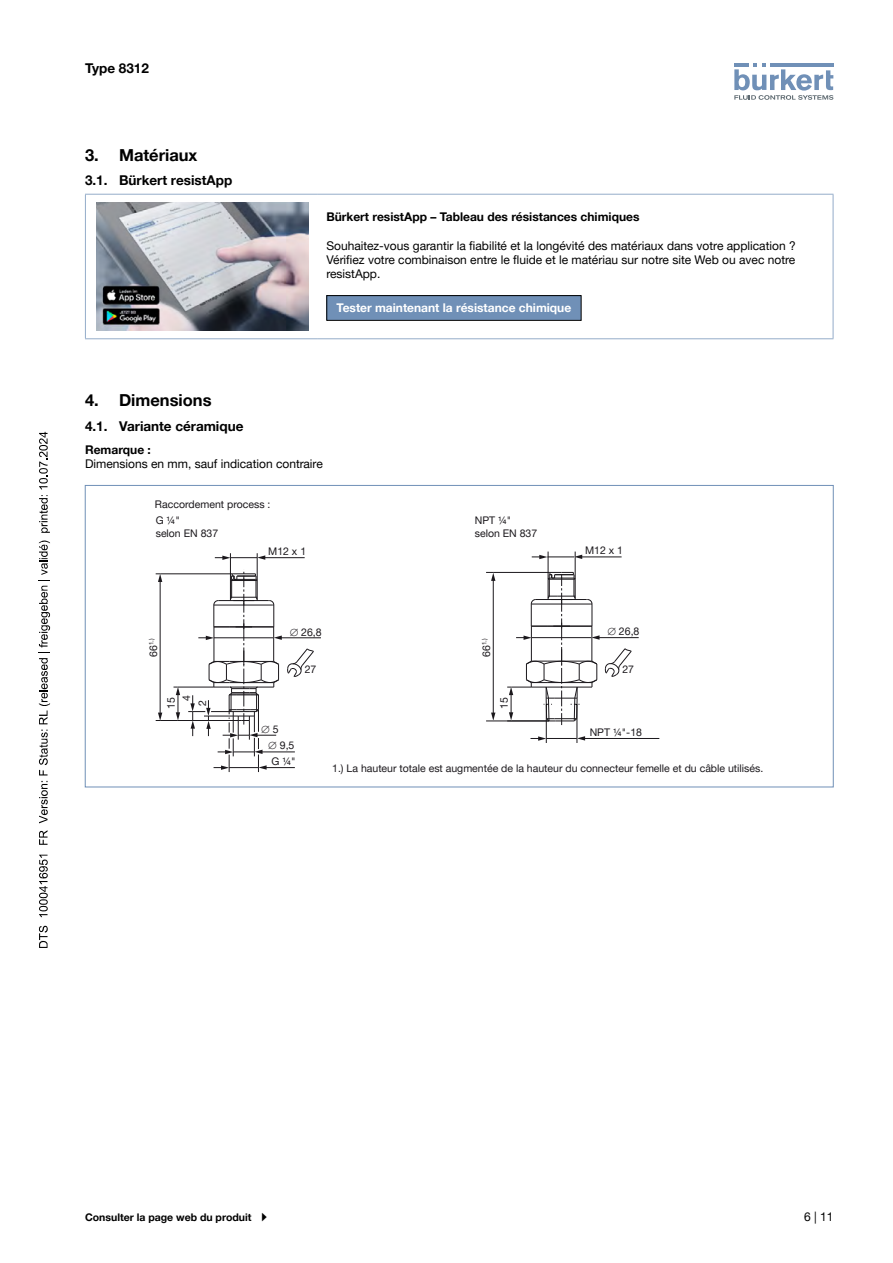
<style>
.page{position:relative;width:893px;height:1263px;background:#fff}
.page>*{position:absolute;margin:0;border:0;box-sizing:border-box;transform-origin:0 0}
.t1{font:700 16.5px "Helvetica Neue LTW1 G";color:#000}
.t2{font:700 13.5px "Helvetica Neue LTW1 G";color:#000}
.t3{font:12px/14.4px "Helvetica Neue LTW1 G";color:#000;text-align:justify}
.t4{font:700 12px "Helvetica Neue LTW1 G";color:#000}
.t5{font:700 12px "Helvetica Neue LTW1 G";color:#fff}
.t6{font:10.5px/12.6px "Helvetica Neue LTW1 G";color:#1b181c}
.t7{font:700 10.5px "Helvetica Neue LTW1 G";color:#000}
.t8{font:6.15px "Helvetica Neue LTW1 G";color:#1b181c}
.s1{font-size:10.5px}
</style>
<div class="page">
<svg style="left:734px;top:63px;width:99px;height:37px"></svg>
<hr style="left:85px;top:194px;width:233px;height:1px;background:#94acc9">
<hr style="left:85px;top:195px;width:1px;height:143px;background:#94acc9">
<hr style="left:318px;top:194px;width:515px;height:1px;background:#94acc9">
<hr style="left:833px;top:195px;width:1px;height:143px;background:#94acc9">
<hr style="left:85px;top:338px;width:233px;height:1px;background:#94acc9">
<hr style="left:318px;top:338px;width:515px;height:1px;background:#94acc9">
<img style="left:96px;top:203px;width:213px;height:127px">
<div style="left:327px;top:296px;width:254px;height:24px;background:#7090b7"></div>
<div style="left:326px;top:295px;width:255px;height:26px;border:1px solid #000"></div>
<hr style="left:174px;top:687px;width:40px;height:1px;background:#1b181c">
<hr style="left:156px;top:720px;width:82px;height:1px;background:#1b181c">
<hr style="left:156px;top:573px;width:76px;height:1px;background:#1b181c">
<svg style="left:176px;top:687px;width:4px;height:33px"></svg>
<hr style="left:160px;top:580px;width:1px;height:134px;background:#1b181c">
<svg style="left:158px;top:713px;width:4px;height:8px"></svg>
<svg style="left:158px;top:574px;width:4px;height:8px"></svg>
<hr style="left:280px;top:637px;width:41px;height:1px;background:#1b181c">
<svg style="left:188px;top:553px;width:127px;height:219px"></svg>
<hr style="left:546px;top:704px;width:1px;height:39px;background:#1b181c">
<hr style="left:577px;top:704px;width:1px;height:39px;background:#1b181c">
<hr style="left:486px;top:720px;width:63px;height:1px;background:#1b181c">
<hr style="left:486px;top:572px;width:64px;height:1px;background:#1b181c">
<svg style="left:530px;top:736px;width:16px;height:5px"></svg>
<hr style="left:546px;top:738px;width:31px;height:1px;background:#1b181c">
<hr style="left:584px;top:738px;width:75px;height:1px;background:#1b181c">
<svg style="left:577px;top:736px;width:8px;height:4px"></svg>
<hr style="left:493px;top:579px;width:1px;height:135px;background:#1b181c">
<svg style="left:491px;top:712px;width:4px;height:9px"></svg>
<svg style="left:491px;top:573px;width:4px;height:8px"></svg>
<hr style="left:598px;top:637px;width:41px;height:1px;background:#1b181c">
<svg style="left:507px;top:551px;width:125px;height:174px"></svg>
<svg style="left:39px;top:926px;width:9px;height:22px"></svg>
<svg style="left:39px;top:855px;width:9px;height:62px"></svg>
<svg style="left:39px;top:830px;width:9px;height:15px"></svg>
<svg style="left:39px;top:781px;width:9px;height:42px"></svg>
<svg style="left:39px;top:540px;width:11px;height:235px"></svg>
<svg style="left:39px;top:495px;width:11px;height:38px"></svg>
<svg style="left:39px;top:432px;width:9px;height:57px"></svg>
<p class="t2" style="left:85px;top:60px;width:65px">Type 8312</p>
<h1 class="t1" style="left:85px;top:145px;width:114px">3. Matériaux</h1>
<p class="t2" style="left:85px;top:172px;width:149px">3.1. Bürkert resistApp</p>
<p class="t4" style="left:326px;top:209px;width:315px">Bürkert resistApp – Tableau des résistances chimiques</p>
<p class="t3" style="left:326px;top:238px;width:471px">Souhaitez-vous garantir la fiabilité et la longévité des matériaux dans votre application ?<br>Vérifiez votre combinaison entre le fluide et le matériau sur notre site Web ou avec notre resistApp.</p>
<p class="t5" style="left:337px;top:301px;width:236px">Tester maintenant la résistance chimique</p>
<h1 class="t1" style="left:85px;top:390px;width:128px">4. Dimensions</h1>
<p class="t2" style="left:85px;top:418px;width:160px">4.1. Variante céramique</p>
<p class="t4" style="left:85px;top:442px;width:67px">Remarque :</p>
<p class="t3" style="left:85px;top:457px;width:239px">Dimensions en mm, sauf indication contraire</p>
<p class="t6" style="left:155px;top:498px;width:117px">Raccordement process :</p>
<p class="t6" style="left:156px;top:514px;width:64px">G ¼"<br>selon EN 837</p>
<p class="t6" style="left:268px;top:545px;width:39px">M12 x 1</p>
<p class="t6" style="left:475px;top:514px;width:64px">NPT ¼" selon EN 837</p>
<p class="t6" style="left:585px;top:544px;width:39px">M12 x 1</p>
<p class="t8" style="left:148px;top:657px;width:20px;rotate:-90deg"><span class="s1">66</span>1.)</p>
<p class="t6" style="left:178px;top:706px;width:13px;line-height:16px;text-align:center;rotate:-90deg">4<br>2</p>
<p class="t6" style="left:165px;top:709px;width:13px;rotate:-90deg">15</p>
<p class="t6" style="left:290px;top:625px;width:33px">∅ 26,8</p>
<p class="t8" style="left:481px;top:657px;width:20px;rotate:-90deg"><span class="s1">66</span>1.)</p>
<p class="t6" style="left:607px;top:625px;width:33px">∅ 26,8</p>
<p class="t6" style="left:305px;top:663px;width:13px">27</p>
<p class="t6" style="left:622px;top:663px;width:13px">27</p>
<p class="t6" style="left:498px;top:709px;width:13px;rotate:-90deg">15</p>
<p class="t6" style="left:268px;top:721px;width:28px;line-height:16.4px;text-indent:-7px">∅ 5<br>∅ 9,5</p>
<p class="t6" style="left:590px;top:726px;width:54px">NPT ¼"-18</p>
<p class="t6" style="left:272px;top:754px;width:26px">G ¼"</p>
<p class="t6" style="left:332px;top:762px;width:433px">1.) La hauteur totale est augmentée de la hauteur du connecteur femelle et du câble utilisés.</p>
<p class="t7" style="left:85px;top:1211px;width:168px">Consulter la page web du produit</p>
<p class="t3" style="left:804px;top:1209px;width:31px">6 | 11</p>
</div>
